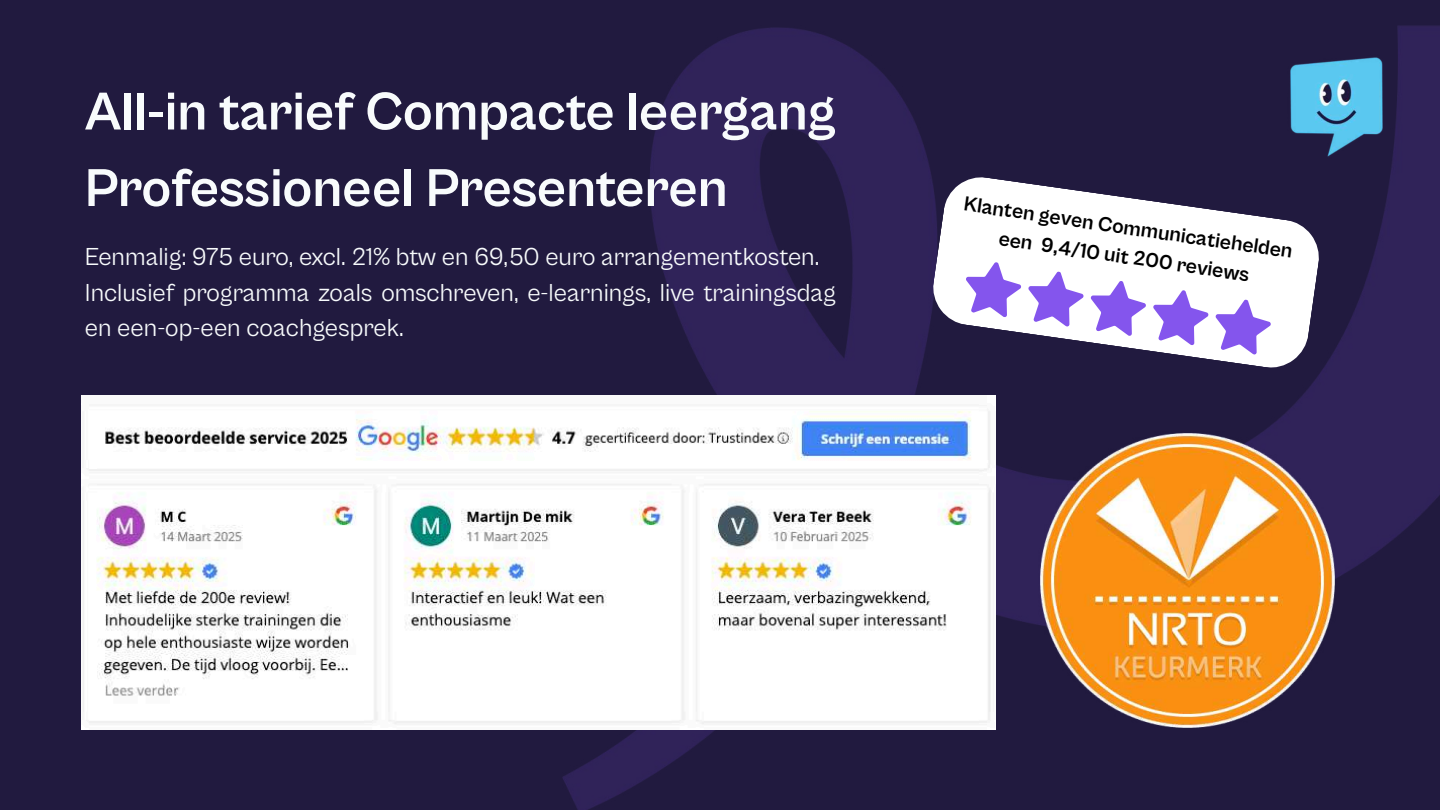
<style>
.page{position:relative;width:1440px;height:810px;background:#211a3f}
.page>*{position:absolute;margin:0;border:0;box-sizing:border-box;transform-origin:0 0}
.t1{font:700 55px/76.5px "Cabinet Grotesk";color:#f8fbfc}
.t2{font:25.4px/35.2px "Cabinet Grotesk";color:#f8fbfc}
.t3{font:700 21px/29.2px "Cabinet Grotesk";color:#000;text-align:center}
</style>
<div class="page">
<img style="left:331px;top:27px;width:1109px;height:783px">
<img style="left:1179px;top:25px;width:261px;height:170px">
<svg style="left:932px;top:176px;width:388px;height:193px;fill:#fff"></svg>
<svg style="left:965px;top:262px;width:57px;height:56px;background:#c5aff6"></svg>
<svg style="left:1028px;top:271px;width:56px;height:56px;background:#c4aef6"></svg>
<svg style="left:1090px;top:280px;width:57px;height:57px;background:#c6b1f6"></svg>
<svg style="left:1153px;top:290px;width:56px;height:56px;background:#c4aef6"></svg>
<svg style="left:1215px;top:299px;width:56px;height:56px;background:#c4aef6"></svg>
<img style="left:1039px;top:431px;width:298px;height:298px">
<img style="left:81px;top:395px;width:915px;height:334px">
<h1 class="t1" style="left:85px;top:74px;width:752px">All-in tarief Compacte leergang<br>Professioneel Presenteren</h1>
<p class="t2" style="left:85px;top:240px;width:753px">Eenmalig: 975 euro, excl. 21% btw en 69,50 euro arrangementkosten.<br>Inclusief programma zoals omschreven, e-learnings, live trainingsdag en een-op-een coachgesprek.</p>
<p class="t3" style="left:966px;top:190px;width:333px;rotate:8deg">Klanten geven Communicatiehelden een 9,4/10 uit 200 reviews</p>
</div>
